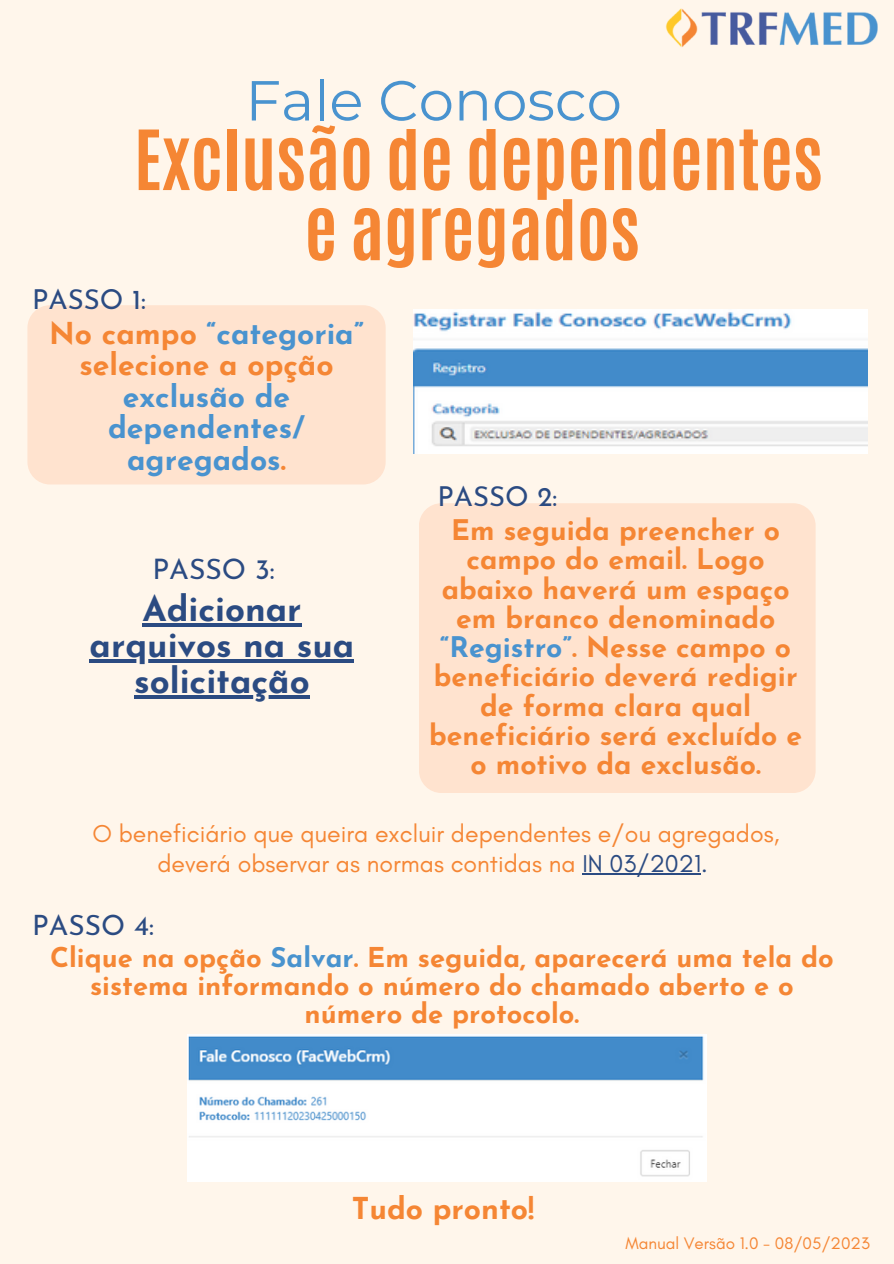
<style>
.page{position:relative;width:894px;height:1264px;background:#fff}
.page>*{position:absolute;margin:0;border:0;box-sizing:border-box;transform-origin:0 0}
.t1{font:700 70.35px/70.1px "Antonio";color:#f58634;text-align:center}
.t2{font:56.25px "Montserrat";color:#4993cf}
.t3{font:700 34.95px/36px "Josefin Sans";color:#2b4b82;text-align:center}
.t4{font:700 30.15px/31.5px "Josefin Sans";color:#4993cf;text-align:center}
.t5{font:700 30.15px "Josefin Sans";color:#f58634}
.t6{font:700 28.35px/29.2px "Josefin Sans";color:#f58634;text-align:center}
.t7{font:28.2px "Josefin Sans";color:#2b4b82}
.t8{font:28.05px "Josefin Sans";color:#2b4b82}
.t9{font:27.45px "Josefin Sans";color:#2b4b82}
.t10{font:700 27.3px/28.2px "Josefin Sans";color:#f58634;text-align:center}
.t11{font:24.9px/29.7px "Glacial Indifference";color:#f58634;text-align:center}
.t12{font:16.95px "Glacial Indifference";color:#f58634}
.s1{color:#f58634}
.s2{color:#4993cf}
.s3{color:#2b4b82}
.s4{color:#4993ce}
</style>
<div class="page">
<div style="left:0;top:0;width:893px;height:1263px;background:#fff6eb"></div>
<div style="left:419px;top:503px;width:396px;height:289px;background:#ffe3cf;border-radius:22px"></div>
<img style="left:665px;top:8px;width:213px;height:39px">
<div style="left:27px;top:305px;width:358px;height:179px;background:#ffe3cf;border-radius:22px"></div>
<img style="left:187px;top:1034px;width:519px;height:147px">
<img style="left:413px;top:310px;width:454px;height:144px">
<hr style="left:142px;top:623px;width:159px;height:3px;background:#2b4b82">
<hr style="left:90px;top:659px;width:264px;height:3px;background:#2b4b82">
<hr style="left:134px;top:695px;width:175px;height:4px;background:#2b4b82">
<hr style="left:582px;top:873px;width:119px;height:2px;background:#2b4b82">
<p class="t2" style="left:245px;top:66px;width:378px">Fale Conosco</p>
<p class="t1" style="left:134px;top:125px;width:690px">Exclusão de dependentes e agregados</p>
<p class="t9" style="left:32px;top:289px;width:115px">PASSO 1:</p>
<p class="t4" style="left:49px;top:320px;width:316px"><span class="s1">No campo</span> “categoria” <span class="s1">selecione a opção </span>exclusão de dependentes/ agregados<span class="s1">.</span></p>
<p class="t7" style="left:152px;top:557px;width:124px">PASSO 3:</p>
<p class="t3" style="left:90px;top:594px;width:266px">Adicionar arquivos na sua solicitação</p>
<p class="t9" style="left:437px;top:486px;width:121px">PASSO 2:</p>
<p class="t6" style="left:429px;top:518px;width:374px">Em seguida preencher o campo do email. Logo abaixo haverá um espaço em branco denominado <span class="s2">“Registro”</span>. Nesse campo o beneficiário deverá redigir de forma clara qual beneficiário será excluído e o motivo da exclusão.</p>
<p class="t11" style="left:92px;top:818px;width:688px">O beneficiário que queira excluir dependentes e/ou agregados, deverá observar as normas contidas na <span class="s3">IN 03/2021.</span></p>
<p class="t8" style="left:32px;top:914px;width:123px">PASSO 4:</p>
<p class="t10" style="left:50px;top:945px;width:784px">Clique na opção <span class="s4">Salvar</span>. Em seguida, aparecerá uma tela do sistema informando o número do chamado aberto e o número de protocolo.</p>
<p class="t5" style="left:351px;top:1196px;width:184px">Tudo pronto!</p>
<p class="t12" style="left:625px;top:1232px;width:246px">Manual Versão 1.0 - 08/05/2023</p>
</div>
